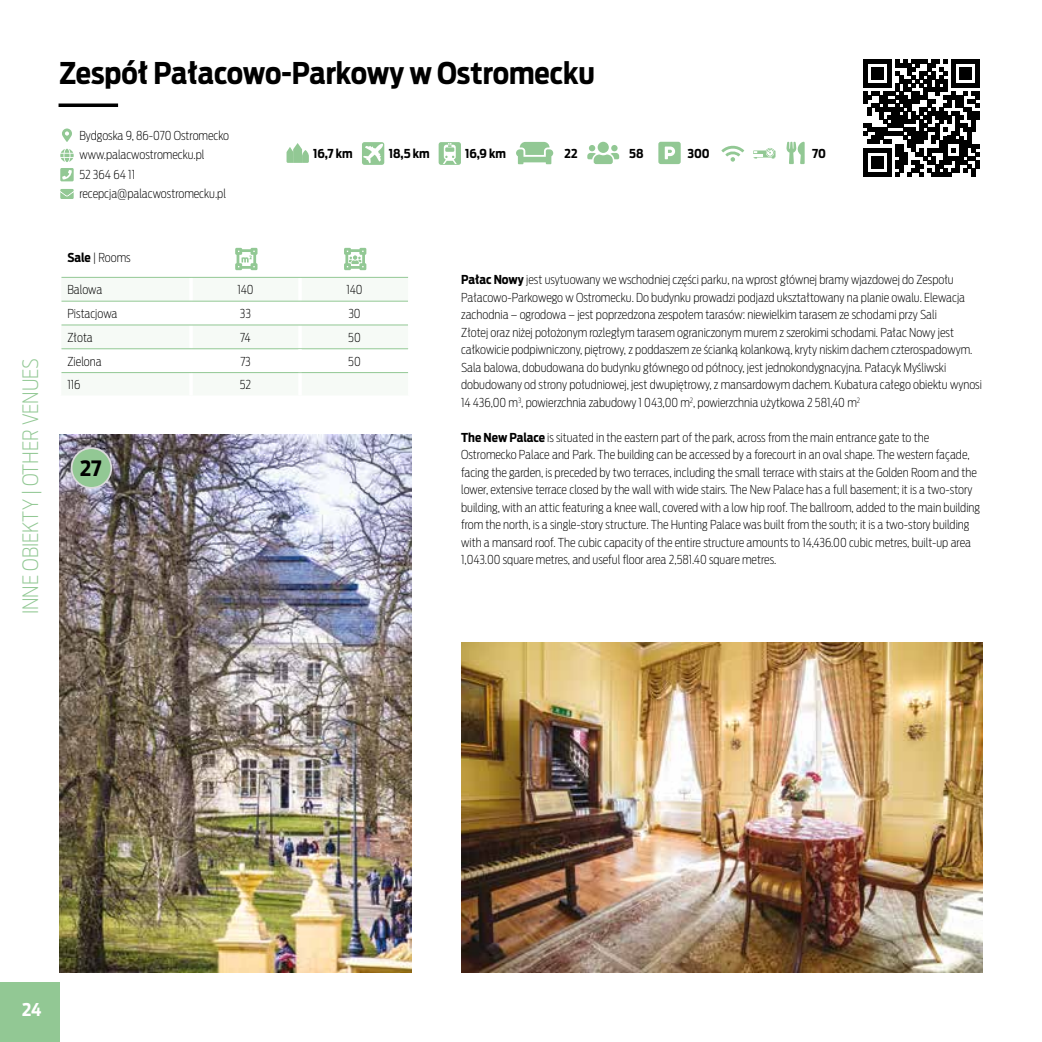
<style>
.page{position:relative;width:1042px;height:1042px;background:#fff}
.page>*{position:absolute;margin:0;border:0;box-sizing:border-box;transform-origin:0 0}
.t1{font:700 29.75px "Ford Antenna Cond";color:#000}
.t2{font:200 21px "Ford Antenna Cond";color:#92c894}
.t3{font:700 21px "Ford Antenna Cond";color:#000}
.t4{font:700 17.5px "Ford Antenna Cond";color:#fff}
.t5{font:200 12.25px/17.5px "Ford Antenna Cond";color:#000}
.t6{font:700 12.25px "Ford Antenna Cond";color:#000}
.s1{font-weight:700}
</style>
<div class="page">
<div style="left:0;top:982px;width:60px;height:60px;background:#92c894"></div>
<img style="left:60px;top:434px;width:352px;height:538px">
<svg style="left:863px;top:59px;width:117px;height:117px"></svg>
<svg style="left:62px;top:247px;width:346px;height:30px"></svg>
<hr style="left:189px;top:237px;width:4px;height:40px;background:#fff">
<hr style="left:298px;top:237px;width:4px;height:40px;background:#fff">
<svg style="left:61px;top:277px;width:348px;height:97px"></svg>
<hr style="left:408px;top:372px;width:2px;height:23px;background:#fff">
<hr style="left:300px;top:348px;width:108px;height:1px;background:#92c894">
<hr style="left:300px;top:372px;width:108px;height:1px;background:#92c894">
<hr style="left:298px;top:349px;width:4px;height:23px;background:#fff">
<hr style="left:408px;top:349px;width:2px;height:23px;background:#fff">
<svg style="left:721px;top:146px;width:23px;height:16px"></svg>
<svg style="left:60px;top:149px;width:14px;height:13px"></svg>
<svg style="left:60px;top:168px;width:14px;height:13px"></svg>
<svg style="left:60px;top:189px;width:14px;height:10px"></svg>
<svg style="left:62px;top:128px;width:10px;height:14px"></svg>
<div style="left:439px;top:142px;width:22px;height:23px;background:#92c894;border-radius:2px"></div>
<svg style="left:443px;top:143px;width:14px;height:21px"></svg>
<div style="left:362px;top:142px;width:22px;height:23px;background:#92c894;border-radius:2px"></div>
<svg style="left:363px;top:144px;width:20px;height:19px"></svg>
<svg style="left:658px;top:142px;width:23px;height:22px"></svg>
<svg style="left:286px;top:143px;width:23px;height:20px"></svg>
<svg style="left:235px;top:248px;width:22px;height:22px"></svg>
<svg style="left:344px;top:248px;width:22px;height:22px"></svg>
<svg style="left:753px;top:148px;width:22px;height:11px"></svg>
<svg style="left:786px;top:142px;width:18px;height:22px"></svg>
<svg style="left:516px;top:142px;width:37px;height:22px"></svg>
<svg style="left:587px;top:142px;width:32px;height:22px"></svg>
<div style="left:72px;top:448px;width:39px;height:40px;background:#92c894;border-radius:50%"></div>
<div style="left:71px;top:447px;width:41px;height:42px;border:2px solid #dadada;border-radius:50%"></div>
<svg style="left:59px;top:103px;width:59px;height:4px"></svg>
<img style="left:461px;top:642px;width:521px;height:330px">
<h1 class="t1" style="left:60px;top:46px;width:537px">Zespół Pałacowo-Parkowy w Ostromecku</h1>
<p class="t5" style="left:79px;top:124px;width:151px;line-height:19.2px">Bydgoska 9, 86-070 Ostromecko www.palacwostromecku.pl<br>52 364 64 11 recepcja@palacwostromecku.pl</p>
<p class="t6" style="left:313px;top:142px;width:41px">16,7 km</p>
<p class="t6" style="left:389px;top:143px;width:42px">18,5 km</p>
<p class="t6" style="left:465px;top:143px;width:42px">16,9 km</p>
<p class="t6" style="left:564px;top:142px;width:15px">22</p>
<p class="t6" style="left:629px;top:142px;width:16px">58</p>
<p class="t6" style="left:687px;top:143px;width:24px">300</p>
<p class="t6" style="left:812px;top:142px;width:15px">70</p>
<h2 class="t2" style="left:13px;top:614px;width:258px;rotate:-90deg">INNE OBIEKTY | OTHER VENUES</h2>
<p class="t5" style="left:67px;top:247px;width:65px"><span class="s1">Sale</span> | Rooms</p>
<p class="t5" style="left:67px;top:279px;width:36px">Balowa</p>
<p class="t5" style="left:237px;top:279px;width:18px">140</p>
<p class="t5" style="left:346px;top:279px;width:18px">140</p>
<p class="t5" style="left:67px;top:303px;width:52px">Pistacjowa</p>
<p class="t5" style="left:240px;top:303px;width:13px">33</p>
<p class="t5" style="left:348px;top:303px;width:14px">30</p>
<p class="t5" style="left:67px;top:327px;width:27px">Złota</p>
<p class="t5" style="left:240px;top:327px;width:12px">74</p>
<p class="t5" style="left:348px;top:327px;width:14px">50</p>
<p class="t5" style="left:67px;top:351px;width:36px">Zielona</p>
<p class="t5" style="left:240px;top:351px;width:12px">73</p>
<p class="t5" style="left:348px;top:351px;width:14px">50</p>
<p class="t5" style="left:67px;top:375px;width:15px">116</p>
<p class="t5" style="left:240px;top:375px;width:13px">52</p>
<h2 class="t3" style="left:80px;top:450px;width:23px">27</h2>
<p class="t5" style="left:461px;top:269px;width:522px"><span class="s1">Pałac Nowy</span> jest usytuowany we wschodniej części parku, na wprost głównej bramy wjazdowej do Zespołu Pałacowo-Parkowego w Ostromecku. Do budynku prowadzi podjazd ukształtowany na planie owalu. Elewacja zachodnia – ogrodowa – jest poprzedzona zespołem tarasów: niewielkim tarasem ze schodami przy Sali<br>Złotej oraz niżej położonym rozległym tarasem ograniczonym murem z szerokimi schodami. Pałac Nowy jest całkowicie podpiwniczony, piętrowy, z poddaszem ze ścianką kolankową, kryty niskim dachem czterospadowym.<br>Sala balowa, dobudowana do budynku głównego od północy, jest jednokondygnacyjna. Pałacyk Myśliwski dobudowany od strony południowej, jest dwupiętrowy, z mansardowym dachem. Kubatura całego obiektu wynosi 14 436,00 m<sup>3</sup>, powierzchnia zabudowy 1 043,00 m<sup>2</sup>, powierzchnia użytkowa 2 581,40 m<sup>2</sup></p>
<p class="t5" style="left:461px;top:427px;width:520px"><span class="s1">The New Palace</span> is situated in the eastern part of the park, across from the main entrance gate to the Ostromecko Palace and Park. The building can be accessed by a forecourt in an oval shape. The western façade, facing the garden, is preceded by two terraces, including the small terrace with stairs at the Golden Room and the lower, extensive terrace closed by the wall with wide stairs. The New Palace has a full basement; it is a two-story building, with an attic featuring a knee wall, covered with a low hip roof. The ballroom, added to the main building from the north, is a single-story structure. The Hunting Palace was built from the south; it is a two-story building with a mansard roof. The cubic capacity of the entire structure amounts to 14,436.00 cubic metres, built-up area 1,043.00 square metres, and useful floor area 2,581.40 square metres.</p>
<h3 class="t4" style="left:22px;top:994px;width:21px">24</h3>
</div>
